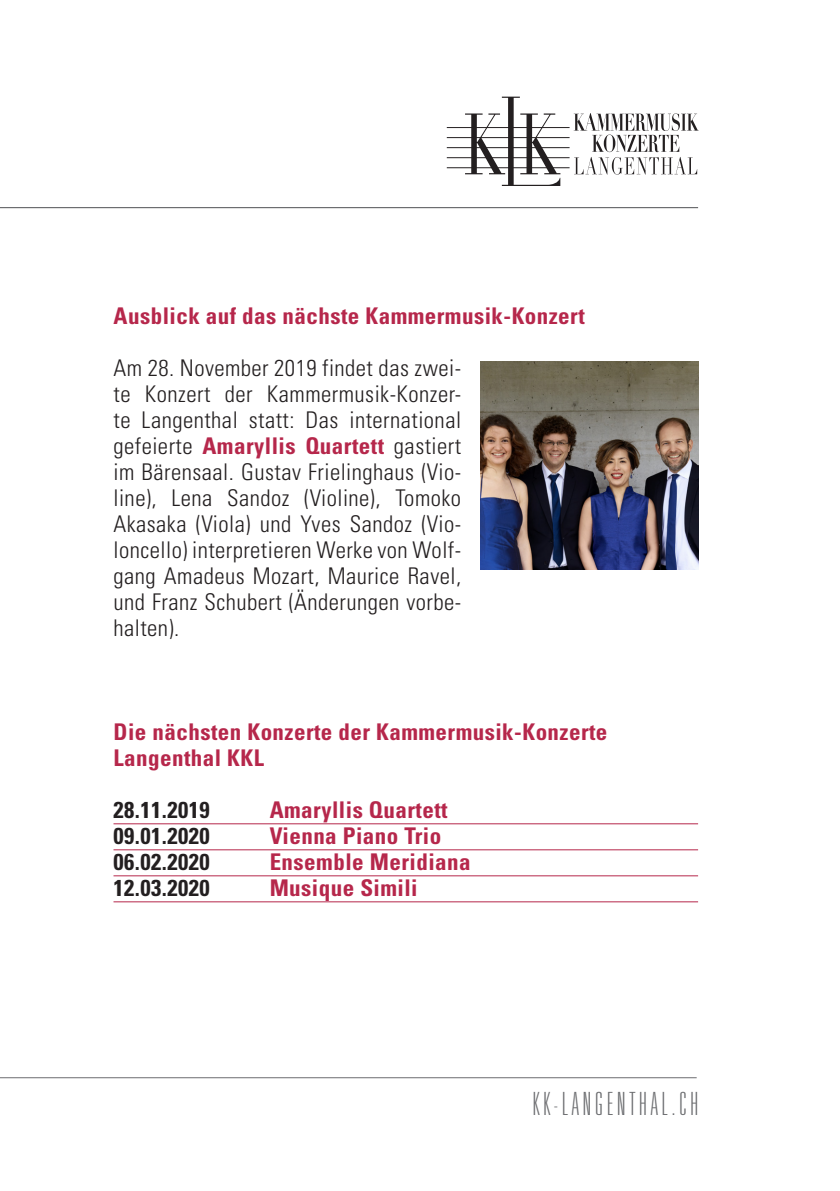
<style>
.page{position:relative;width:840px;height:1191px;background:#fff}
.page>*{position:absolute;margin:0;border:0;box-sizing:border-box;transform-origin:0 0}
.t1{font:100 ultra-condensed 32px "Univers";letter-spacing:.13em;color:#6c6d70}
.ohne{font:300 condensed 23px/26px "Univers";letter-spacing:.02em;color:#231f20;text-align:justify}
.Linierung{font:700 condensed 23px/26px "Univers";letter-spacing:.02em;color:#b6274b}
.Linierung-2{font:700 condensed 23px "Univers";letter-spacing:.02em;color:#231f20}
.s1{font-weight:700;color:#b6274b}
</style>
<div class="page">
<hr style="left:0;top:207px;width:697px;height:1px;background:#6c6d70">
<hr style="left:0;top:1077px;width:696px;height:1px;background:#6c6d70">
<hr style="left:113px;top:823px;width:584px;height:1px;background:#b6274b">
<hr style="left:113px;top:849px;width:584px;height:1px;background:#b6274b">
<hr style="left:113px;top:875px;width:584px;height:1px;background:#b6274b">
<hr style="left:113px;top:901px;width:584px;height:1px;background:#b6274b">
<img style="left:480px;top:361px;width:217px;height:208px">
<hr style="left:446px;top:127px;width:123px;height:1px;background:#231f20">
<hr style="left:446px;top:137px;width:123px;height:1px;background:#231f20">
<hr style="left:446px;top:147px;width:123px;height:1px;background:#231f20">
<hr style="left:446px;top:157px;width:123px;height:1px;background:#231f20">
<hr style="left:446px;top:167px;width:123px;height:1px;background:#231f20">
<svg style="left:465px;top:97px;width:95px;height:89px"></svg>
<svg style="left:573px;top:113px;width:125px;height:62px"></svg>
<p class="Linierung" style="left:113px;top:302px;width:472px">Ausblick auf das nächste Kammermusik-Konzert</p>
<p class="ohne" style="left:113px;top:355px;width:349px">Am 28. November 2019 findet das zwei&shy;te Konzert der Kammermusik-Konzer&shy;te Langenthal statt: Das international gefeierte <span class="s1">Amaryllis Quartett</span> gastiert im Bärensaal. Gustav Frielinghaus (Vio&shy;line), Lena Sandoz (Violine), Tomoko Akasaka (Viola) und Yves Sandoz (Vio&shy;loncello) interpretieren Werke von Wolf&shy;gang Amadeus Mozart, Maurice Ravel, und Franz Schubert (Änderungen vorbe&shy;halten).</p>
<p class="Linierung" style="left:113px;top:718px;width:495px">Die nächsten Konzerte der Kammermusik-Konzerte<br>Langenthal KKL</p>
<p class="Linierung-2" style="left:113px;top:795px;width:98px">28.11.2019</p>
<p class="Linierung" style="left:269px;top:796px;width:179px">Amaryllis Quartett</p>
<p class="Linierung-2" style="left:113px;top:821px;width:98px">09.01.2020</p>
<p class="Linierung" style="left:269px;top:822px;width:173px">Vienna Piano Trio</p>
<p class="Linierung-2" style="left:113px;top:847px;width:98px">06.02.2020</p>
<p class="Linierung" style="left:269px;top:848px;width:202px">Ensemble Meridiana</p>
<p class="Linierung-2" style="left:113px;top:873px;width:98px">12.03.2020</p>
<p class="Linierung" style="left:269px;top:874px;width:149px">Musique Simili</p>
<h1 class="t1" style="left:532px;top:1087px;width:167px">KK-LANGENTHAL.CH</h1>
</div>
